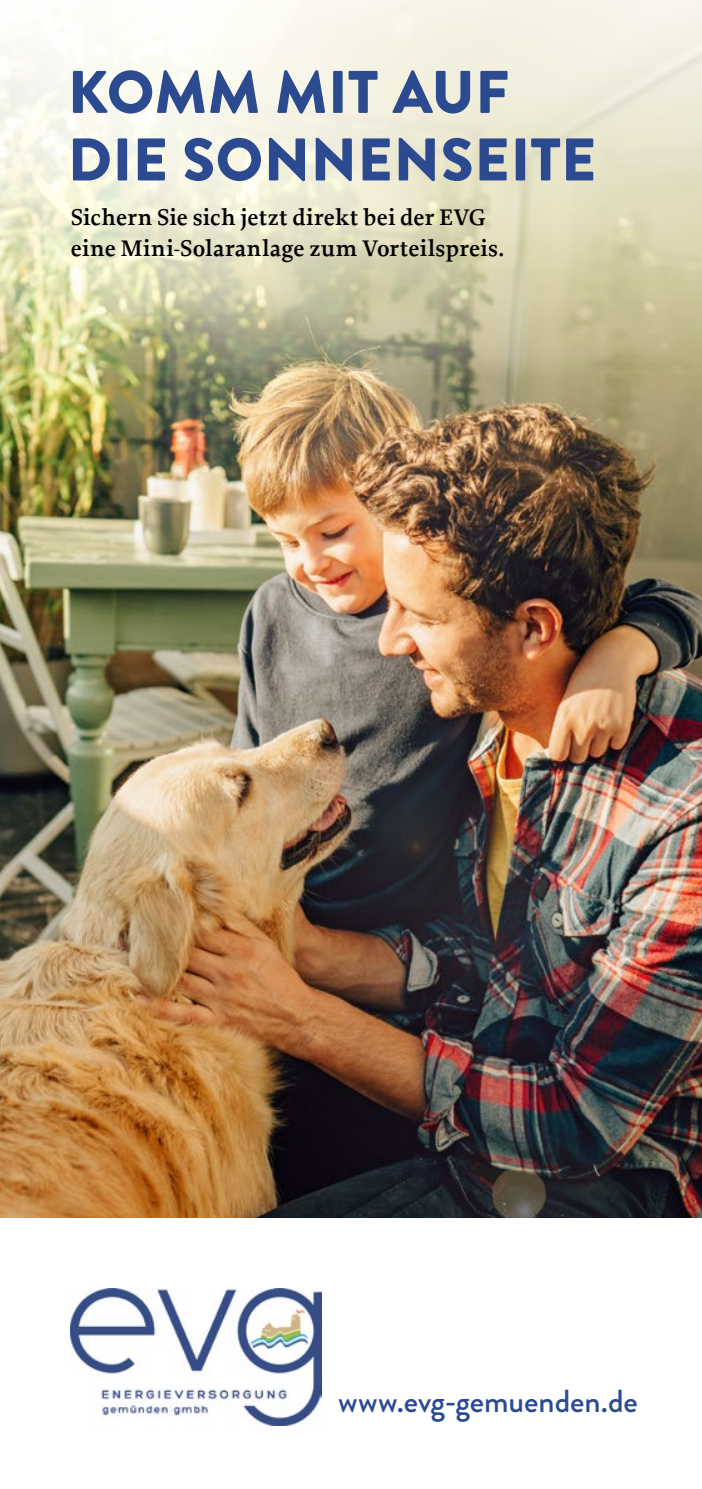
<style>
.page{position:relative;width:702px;height:1489px;background:#fff}
.page>*{position:absolute;margin:0;border:0;box-sizing:border-box;transform-origin:0 0}
.t1{font:900 60px/67.5px "Brandon Grotesque";letter-spacing:.005em;color:#2c4a8f}
.t2{font:500 31.75px "Brandon Grotesque";letter-spacing:-.005em;color:#2c4a8f}
.t3{font:600 23.75px/31.2px "Proforma";letter-spacing:.01em;color:#000}
</style>
<div class="page">
<img style="left:1px;top:0;width:701px;height:1217px">
<img style="left:71px;top:1288px;width:250px;height:137px">
<h1 class="t1" style="left:68px;top:59px;width:530px">KOMM MIT AUF<br>DIE SONNENSEITE</h1>
<p class="t3" style="left:71px;top:202px;width:434px">Sichern Sie sich jetzt direkt bei der EVG eine Mini-Solaranlage zum Vorteilspreis.</p>
<h2 class="t2" style="left:338px;top:1378px;width:301px">www.evg-gemuenden.de</h2>
</div>
